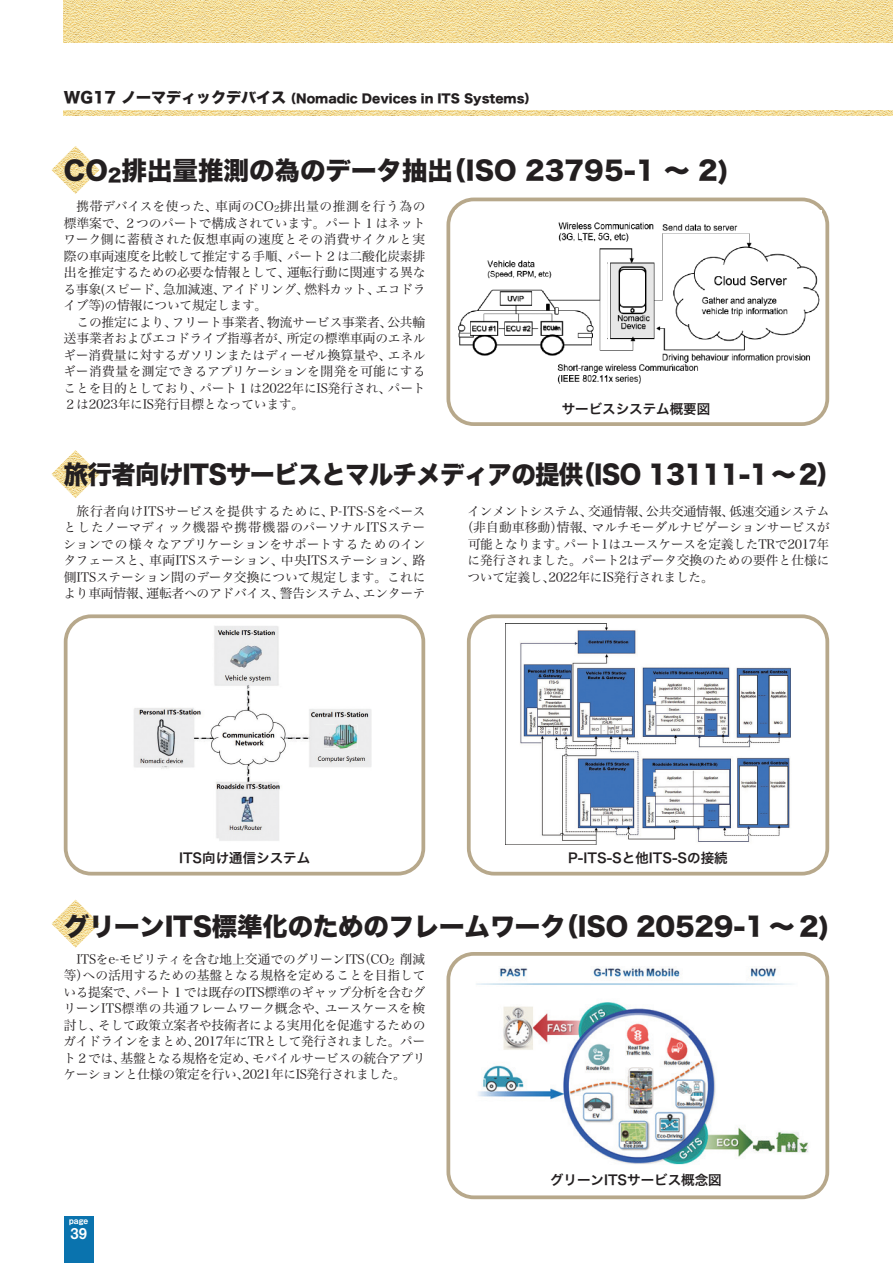
<style>
.page{position:relative;width:893px;height:1263px;background:#fff}
.page>*{position:absolute;margin:0;border:0;box-sizing:border-box;transform-origin:0 0}
._02_Title-2{font:25.5px "Hira Kaku Std W8";letter-spacing:-.01em;color:#231f20}
._02_Title-2-2{font:25.5px "Hira Kaku Std W8";letter-spacing:-.03em;color:#231f20;scale:.96 1}
.t1{font:14.85px "Midashi Go Pro MB31";color:#fff}
.表_図_タイトル_9pt{font:13.5px "Hira Kaku Pro W6";color:#231f20}
._04_Body{font:12.75px/16.5px "Hira Min Pro W3";letter-spacing:-.02em;color:#231f20;text-align:justify}
._04_Body-2{font:12.75px "Hira Min Pro W3";color:#231f20}
._01_Title-1__つづき{font:12px "Hira Kaku Std W8";color:#231f20}
.t2{font:8.55px "Midashi Go Pro MB31";color:#fff}
.s1{font-size:15px}
</style>
<div class="page">
<img style="left:64px;top:111px;width:829px;height:5px">
<img style="left:64px;top:0;width:829px;height:43px">
<div style="left:446px;top:198px;width:383px;height:228px;border:4px solid #b7a88b;border-radius:26px"></div>
<div style="left:446px;top:952px;width:383px;height:247px;border:4px solid #b7a88b;border-radius:26px"></div>
<div style="left:64px;top:614px;width:361px;height:261px;border:4px solid #b7a88b;border-radius:26px"></div>
<div style="left:467px;top:614px;width:362px;height:261px;border:4px solid #b7a88b;border-radius:26px"></div>
<img style="left:51px;top:450px;width:49px;height:48px">
<img style="left:51px;top:146px;width:49px;height:48px">
<img style="left:51px;top:900px;width:49px;height:48px">
<img style="left:134px;top:626px;width:238px;height:215px">
<img style="left:505px;top:623px;width:286px;height:221px">
<img style="left:458px;top:210px;width:363px;height:174px">
<img style="left:476px;top:967px;width:333px;height:198px">
<div style="left:64px;top:1216px;width:30px;height:47px;background:#0a73ae"></div>
<p class="_01_Title-1__つづき" style="left:64px;top:92px;width:474px"><span class="s1">WG17 ノーマディックデバイス</span> （Nomadic Devices in ITS Systems）</p>
<p class="_02_Title-2" style="left:64px;top:156px;width:667px">CO<sub>2</sub>排出量推測の為のデータ抽出（ISO 23795-1 ～ 2)</p>
<p class="_04_Body" style="left:63px;top:198px;width:364px;text-indent:13px">携帯デバイスを使った、車両のCO<sub>2</sub>排出量の推測を行う為の標準案で、２つのパートで構成されています。パート１はネットワーク側に蓄積された仮想車両の速度とその消費サイクルと実際の車両速度を比較して推定する手順、パート２は二酸化炭素排出を推定するための必要な情報として、運転行動に関連する異なる事象(スピード、急加減速、アイドリング、燃料カット、エコドライブ等)の情報について規定します。</p>
<p class="_04_Body" style="left:63px;top:313px;width:364px;text-indent:13px">この推定により、フリート事業者、物流サービス事業者、公共輸送事業者およびエコドライブ指導者が、所定の標準車両のエネルギー消費量に対するガソリンまたはディーゼル換算量や、エネルギー消費量を測定できるアプリケーションを開発を可能にすることを目的としており、パート１は2022年にIS発行され、パート２は2023年にIS発行目標となっています。</p>
<p class="表_図_タイトル_9pt" style="left:562px;top:397px;width:150px">サービスシステム概要図</p>
<p class="_02_Title-2-2" style="left:64px;top:460px;width:811px">旅行者向けITSサービスとマルチメディアの提供（ISO 13111-1～2）</p>
<p class="_04_Body" style="left:63px;top:502px;width:364px;text-indent:13px">旅行者向けITSサービスを提供するために、P-ITS-Sをベースとしたノーマディック機器や携帯機器のパーソナルITSステーションでの様々なアプリケーションをサポートするためのインタフェースと、車両ITSステーション、中央ITSステーション、路側ITSステーション間のデータ交換について規定します。これにより車両情報、運転者へのアドバイス、警告システム、エンターテ</p>
<p class="_04_Body" style="left:467px;top:502px;width:364px">インメントシステム、交通情報、公共交通情報、低速交通システム</p>
<p class="_04_Body" style="left:461px;top:518px;width:370px">（非自動車移動）情報、マルチモーダルナビゲーションサービスが</p>
<p class="_04_Body" style="left:468px;top:535px;width:363px">可能となります。パート1はユースケースを定義したTRで2017年</p>
<p class="_04_Body-2" style="left:467px;top:551px;width:364px">に発行されました。パート2はデータ交換のための要件と仕様に</p>
<p class="_04_Body" style="left:467px;top:568px;width:248px">ついて定義し、2022年にIS発行されました。</p>
<p class="表_図_タイトル_9pt" style="left:179px;top:846px;width:133px">ITS向け通信システム</p>
<p class="表_図_タイトル_9pt" style="left:568px;top:846px;width:161px">P-ITS-Sと他ITS-Sの接続</p>
<p class="_02_Title-2" style="left:64px;top:913px;width:768px">グリーンITS標準化のためのフレームワーク（ISO 20529-1 ～ 2)</p>
<p class="_04_Body" style="left:63px;top:950px;width:364px;text-indent:13px">ITSをe-モビリティを含む地上交通でのグリーンITS（CO<sub>2</sub> 削減等）への活用するための基盤となる規格を定めることを目指している提案で、パート１では既存のITS標準のギャップ分析を含むグリーンITS標準の共通フレームワーク概念や、ユースケースを検討し、そして政策立案者や技術者による実用化を促進するためのガイドラインをまとめ、2017年にTRとして発行されました。パート２では、基盤となる規格を定め、モバイルサービスの統合アプリケーションと仕様の策定を行い、2021年にIS発行されました。</p>
<p class="t2" style="left:69px;top:1214px;width:20px">page</p>
<p class="t1" style="left:70px;top:1222px;width:18px">39</p>
<p class="表_図_タイトル_9pt" style="left:550px;top:1168px;width:173px">グリーンITSサービス概念図</p>
</div>
